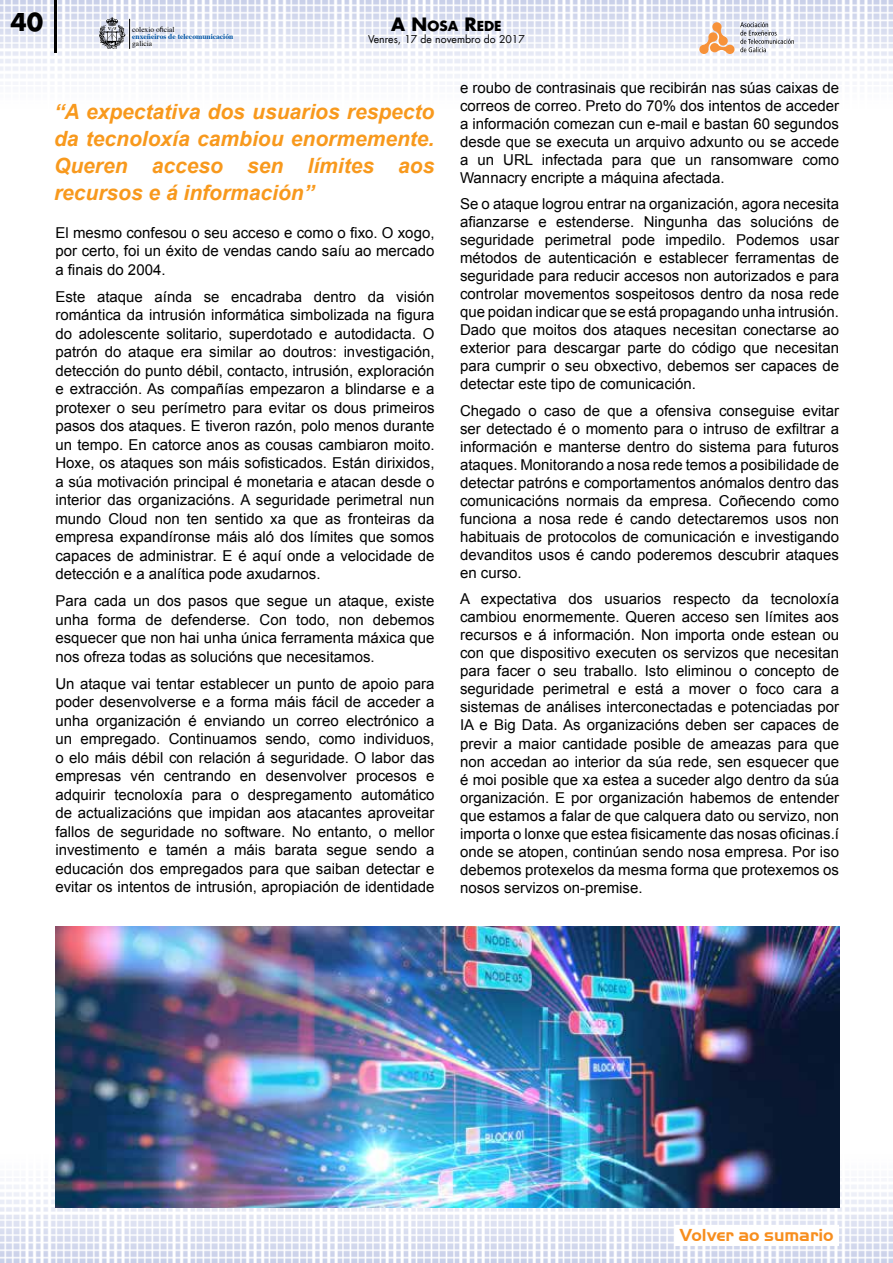
<style>
.page{position:relative;width:893px;height:1263px;background:#fff}
.page>*{position:absolute;margin:0;border:0;box-sizing:border-box;transform-origin:0 0}
.t1{font:700 24px "Futura LT";color:#000}
.t2{font:italic 700 21px/27px "Arial";color:#f8991d;text-align:justify}
.t3{font:700 18px "Handel Got D";color:#f78e1e}
.t4{font:15px/18px "Arial";color:#000;text-align:justify}
.t5{font:700 13.5px "Futura LT";color:#000}
.t6{font:10.5px "Futura LT";color:#000}
.t7{font:700 7.5px/7.1px "Times";color:#0054a4}
.t8{font:7.5px "Times";color:#000}
.s1{font-weight:400;color:#000}
.s2{font-family:"Myriad Pro";font-weight:400;color:#000}
.s3{font-size:18px}
</style>
<div class="page">
<img style="left:0;top:0;width:893px;height:78px">
<img style="left:0;top:1141px;width:893px;height:122px">
<hr style="left:129px;top:19px;width:1px;height:30px;background:#000">
<svg style="left:99px;top:17px;width:27px;height:32px"></svg>
<svg style="left:699px;top:22px;width:95px;height:32px"></svg>
<hr style="left:54px;top:0;width:3px;height:52px;background:#000">
<img style="left:55px;top:927px;width:784px;height:280px">
<div style="left:675px;top:1225px;width:163px;height:20px;background:#fff"></div>
<h1 class="t1" style="left:10px;top:6px;width:34px">40</h1>
<p class="t7" style="left:132px;top:26px;width:103px"><span class="s1">colexio o</span><span class="s2">fi</span><span class="s1">cial<br></span>enxeñeiros de telecomunicación</p>
<p class="t8" style="left:132px;top:38px;width:22px">galicia</p>
<p class="t5" style="left:391px;top:17px;width:112px"><span class="s3">A N</span>OSA <span class="s3">R</span>EDE</p>
<p class="t6" style="left:368px;top:33px;width:158px">Venres, 17 de novembro do 2017</p>
<h2 class="t2" style="left:54px;top:99px;width:382px">“A expectativa dos usuarios respecto da tecnoloxía cambiou enormemente.<br>Queren acceso sen límites aos recursos e á información”</h2>
<p class="t4" style="left:55px;top:223px;width:381px;line-height:18.5px">El mesmo confesou o seu acceso e como o fixo. O xogo, por certo, foi un éxito de vendas cando saíu ao mercado a finais do 2004.</p>
<p class="t4" style="left:55px;top:287px;width:381px;line-height:18.5px">Este ataque aínda se encadraba dentro da visión romántica da intrusión informática simbolizada na figura do adolescente solitario, superdotado e autodidacta. O patrón do ataque era similar ao doutros: investigación, detección do punto débil, contacto, intrusión, exploración e extracción. As compañías empezaron a blindarse e a protexer o seu perímetro para evitar os dous primeiros pasos dos ataques. E tiveron razón, polo menos durante un tempo. En catorce anos as cousas cambiaron moito.<br>Hoxe, os ataques son máis sofisticados. Están dirixidos, a súa motivación principal é monetaria e atacan desde o interior das organizacións. A seguridade perimetral nun mundo Cloud non ten sentido xa que as fronteiras da empresa expandíronse máis aló dos límites que somos capaces de administrar. E é aquí onde a velocidade de detección e a analítica pode axudarnos.</p>
<p class="t4" style="left:55px;top:592px;width:381px;line-height:18.5px">Para cada un dos pasos que segue un ataque, existe unha forma de defenderse. Con todo, non debemos esquecer que non hai unha única ferramenta máxica que nos ofreza todas as solucións que necesitamos.</p>
<p class="t4" style="left:55px;top:674px;width:381px;line-height:18.5px">Un ataque vai tentar establecer un punto de apoio para poder desenvolverse e a forma máis fácil de acceder a unha organización é enviando un correo electrónico a un empregado. Continuamos sendo, como individuos, o elo máis débil con relación á seguridade. O labor das empresas vén centrando en desenvolver procesos e adquirir tecnoloxía para o despregamento automático de actualizacións que impidan aos atacantes aproveitar fallos de seguridade no software. No entanto, o mellor investimento e tamén a máis barata segue sendo a educación dos empregados para que saiban detectar e evitar os intentos de intrusión, apropiación de identidade</p>
<p class="t4" style="left:460px;top:79px;width:381px">e roubo de contrasinais que recibirán nas súas caixas de correos de correo. Preto do 70% dos intentos de acceder a información comezan cun e-mail e bastan 60 segundos desde que se executa un arquivo adxunto ou se accede a un URL infectada para que un ransomware como Wannacry encripte a máquina afectada.</p>
<p class="t4" style="left:460px;top:195px;width:381px">Se o ataque logrou entrar na organización, agora necesita afianzarse e estenderse. Ningunha das solucións de seguridade perimetral pode impedilo. Podemos usar métodos de autenticación e establecer ferramentas de seguridade para reducir accesos non autorizados e para controlar movementos sospeitosos dentro da nosa rede que poidan indicar que se está propagando unha intrusión.<br>Dado que moitos dos ataques necesitan conectarse ao exterior para descargar parte do código que necesitan para cumprir o seu obxectivo, debemos ser capaces de detectar este tipo de comunicación.</p>
<p class="t4" style="left:460px;top:402px;width:381px">Chegado o caso de que a ofensiva conseguise evitar ser detectado é o momento para o intruso de exfiltrar a información e manterse dentro do sistema para futuros ataques. Monitorando a nosa rede temos a posibilidade de detectar patróns e comportamentos anómalos dentro das comunicacións normais da empresa. Coñecendo como funciona a nosa rede é cando detectaremos usos non habituais de protocolos de comunicación e investigando devanditos usos é cando poderemos descubrir ataques en curso.</p>
<p class="t4" style="left:460px;top:590px;width:381px">A expectativa dos usuarios respecto da tecnoloxía cambiou enormemente. Queren acceso sen límites aos recursos e á información. Non importa onde estean ou con que dispositivo executen os servizos que necesitan para facer o seu traballo. Isto eliminou o concepto de seguridade perimetral e está a mover o foco cara a sistemas de análises interconectadas e potenciadas por IA e Big Data. As organizacións deben ser capaces de previr a maior cantidade posible de ameazas para que non accedan ao interior da súa rede, sen esquecer que é moi posible que xa estea a suceder algo dentro da súa organización. E por organización habemos de entender que estamos a falar de que calquera dato ou servizo, non importa o lonxe que estea fisicamente das nosas oficinas.í onde se atopen, continúan sendo nosa empresa. Por iso debemos protexelos da mesma forma que protexemos os nosos servizos on-premise.</p>
<p class="t3" style="left:680px;top:1225px;width:155px">Volver ao sumario</p>
</div>
